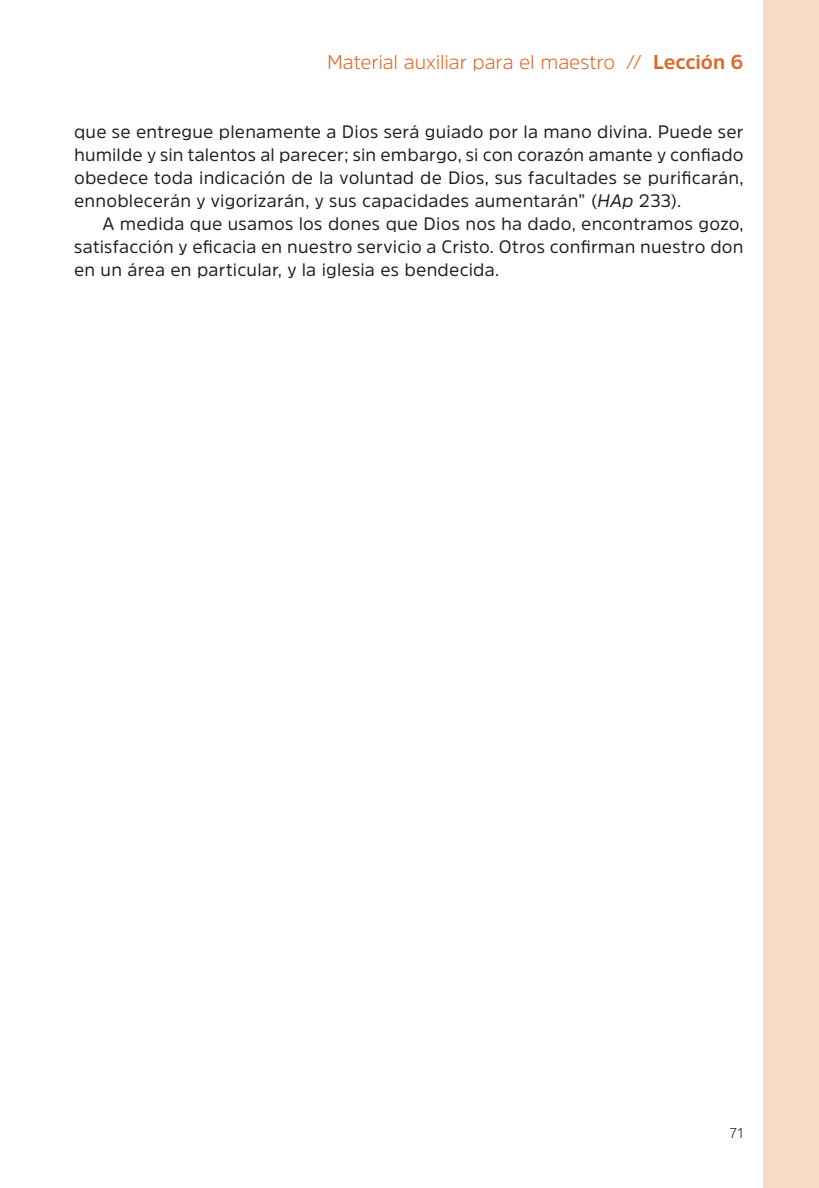
<style>
.page{position:relative;width:819px;height:1188px;background:#fff}
.page>*{position:absolute;margin:0;border:0;box-sizing:border-box;transform-origin:0 0}
.t1{font:300 20px "Amsi Pro";letter-spacing:-.005em;color:#de6827}
.t2{font:18px/23px "Amsi Pro";letter-spacing:.01em;color:#231f20;text-align:justify}
.t3{font:300 14px "Amsi Pro";color:#231f20}
.s1{font-weight:700}
.s2{font-style:italic}
</style>
<div class="page">
<div style="left:763px;top:0;width:55px;height:1188px;background:#f8dbc6"></div>
<p class="t1" style="left:327px;top:49px;width:418px">Material auxiliar para el maestro // <span class="s1">Lección 6</span></p>
<p class="t2" style="left:74px;top:120px;width:671px">que se entregue plenamente a Dios será guiado por la mano divina. Puede ser humilde y sin talentos al parecer; sin embargo, si con corazón amante y confiado obedece toda indicación de la voluntad de Dios, sus facultades se purificarán, ennoblecerán y vigorizarán, y sus capacidades aumentarán” (<span class="s2">HAp</span> 233).</p>
<p class="t2" style="left:74px;top:212px;width:671px;text-indent:28px">A medida que usamos los dones que Dios nos ha dado, encontramos gozo, satisfacción y eficacia en nuestro servicio a Cristo. Otros confirman nuestro don en un área en particular, y la iglesia es bendecida.</p>
<p class="t3" style="left:729px;top:1123px;width:15px">71</p>
</div>
